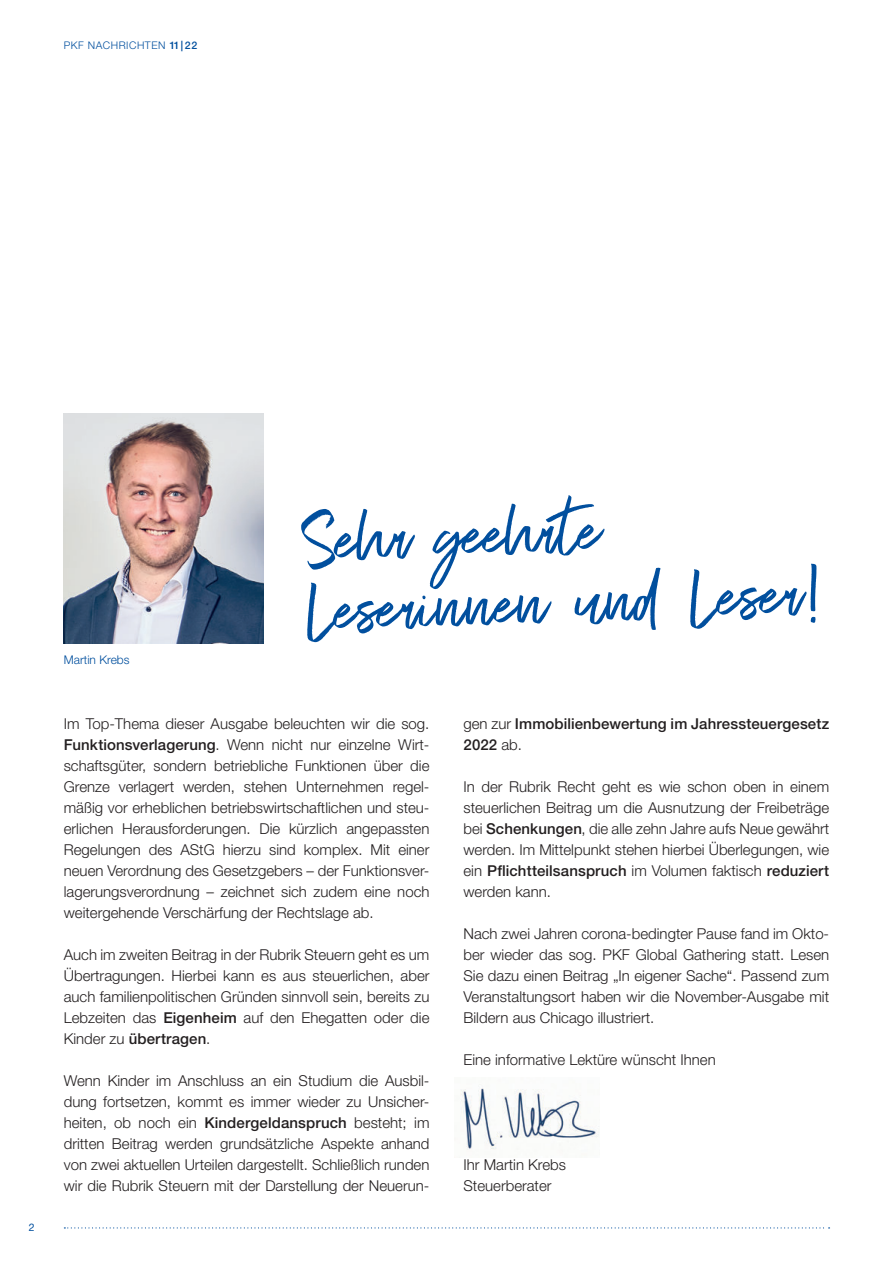
<style>
.page{position:relative;width:893px;height:1263px;background:#fff}
.page>*{position:absolute;margin:0;border:0;box-sizing:border-box;transform-origin:0 0}
.t1{font:75px/70.5px "Exceptional";color:#014f9e}
.t2{font:300 15px/21px "Helvetica Neue LT";color:#231f20;text-align:justify}
.t3{font:500 15px/21px "Helvetica Neue LT";letter-spacing:.005em;color:#231f20}
.t4{font:300 12px "Helvetica Neue LT";color:#014f9e}
.t5{font:300 10.5px "Helvetica Neue LT";letter-spacing:.05em;color:#014f9e}
.t6{font:10.5px "Helvetica Neue LT";color:#014f9e}
.s1{font-weight:500}
.s2{font-weight:300}
</style>
<div class="page">
<svg style="left:64px;top:1227px;width:766px;height:1px"></svg>
<img style="left:460px;top:1088px;width:139px;height:62px">
<img style="left:64px;top:414px;width:200px;height:229px">
<p class="t5" style="left:64px;top:39px;width:135px">PKF NACHRICHTEN <span class="s1">11 | 22</span></p>
<p class="t6" style="left:29px;top:1221px;width:7px">2</p>
<p class="t4" style="left:64px;top:653px;width:67px">Martin Krebs</p>
<h1 class="t1" style="left:302px;top:494px;width:520px;rotate:-2deg">Sehr geehrte<br>Leserinnen und Leser!</h1>
<p class="t2" style="left:64px;top:713px;width:367px">Im Top-Thema dieser Ausgabe beleuchten wir die sog.<br><span class="s1">Funktionsverlagerung</span>. Wenn nicht nur einzelne Wirt&shy;schaftsgüter, sondern betriebliche Funktionen über die Grenze verlagert werden, stehen Unternehmen regel&shy;mäßig vor erheblichen betriebswirtschaftlichen und steu&shy;erlichen Herausforderungen. Die kürzlich angepassten Regelungen des AStG hierzu sind komplex. Mit einer neuen Verordnung des Gesetzgebers – der Funktionsver&shy;lagerungsverordnung – zeichnet sich zudem eine noch weitergehende Verschärfung der Rechtslage ab.</p>
<p class="t2" style="left:64px;top:944px;width:367px">Auch im zweiten Beitrag in der Rubrik Steuern geht es um Übertragungen. Hierbei kann es aus steuerlichen, aber auch familienpolitischen Gründen sinnvoll sein, bereits zu Lebzeiten das <span class="s1">Eigenheim</span> auf den Ehegatten oder die Kinder zu <span class="s1">übertragen</span>.</p>
<p class="t2" style="left:64px;top:1070px;width:367px">Wenn Kinder im Anschluss an ein Studium die Ausbil&shy;dung fortsetzen, kommt es immer wieder zu Unsicher&shy;heiten, ob noch ein <span class="s1">Kindergeldanspruch</span> besteht; im dritten Beitrag werden grundsätzliche Aspekte anhand von zwei aktuellen Urteilen dargestellt. Schließlich runden wir die Rubrik Steuern mit der Darstellung der Neuerun-</p>
<p class="t3" style="left:463px;top:713px;width:367px"><span class="s2">gen zur</span> Immobilienbewertung im Jahressteuergesetz<br>2022 <span class="s2">ab.</span></p>
<p class="t2" style="left:463px;top:776px;width:367px">In der Rubrik Recht geht es wie schon oben in einem steuerlichen Beitrag um die Ausnutzung der Freibeträge bei <span class="s1">Schenkungen</span>, die alle zehn Jahre aufs Neue gewährt werden. Im Mittelpunkt stehen hierbei Überlegungen, wie ein <span class="s1">Pflichtteilsanspruch</span> im Volumen faktisch <span class="s1">reduziert </span>werden kann.</p>
<p class="t2" style="left:463px;top:923px;width:367px">Nach zwei Jahren corona-bedingter Pause fand im Okto&shy;ber wieder das sog. PKF Global Gathering statt. Lesen Sie dazu einen Beitrag „In eigener Sache“. Passend zum Veranstaltungsort haben wir die November-Ausgabe mit Bildern aus Chicago illustriert.</p>
<p class="t2" style="left:463px;top:1049px;width:254px">Eine informative Lektüre wünscht Ihnen</p>
<p class="t2" style="left:463px;top:1154px;width:104px">Ihr Martin Krebs<br>Steuerberater</p>
</div>
